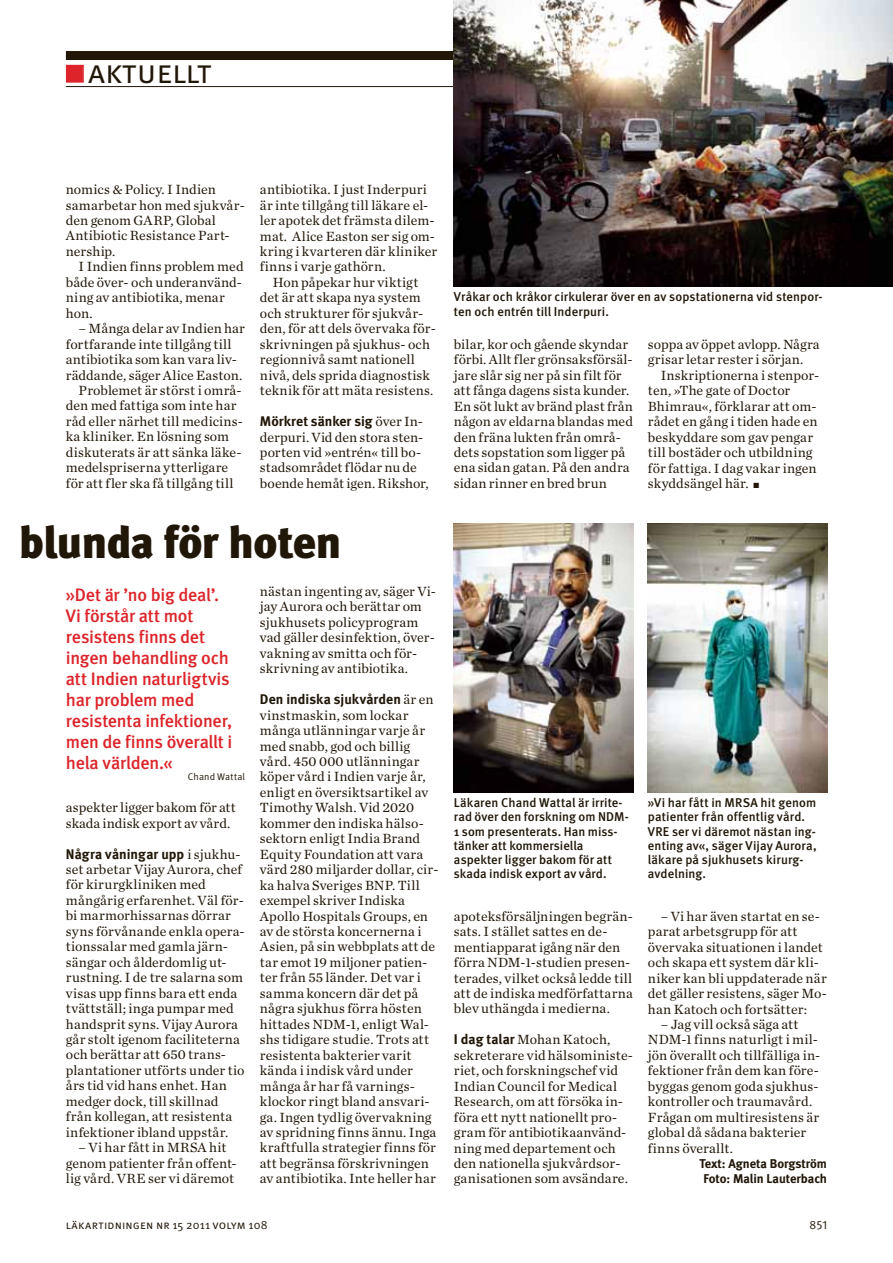
<style>
.page{position:relative;width:893px;height:1263px;background:#fff}
.page>*{position:absolute;margin:0;border:0;box-sizing:border-box;transform-origin:0 0}
.t1{font:45px "Meta LT Black";letter-spacing:-.01em;color:#211709}
.t2{font:33px "Meta LT Normal Small Caps";color:#211709}
.t3{font:18px/21px "Meta LT Medium";letter-spacing:-.015em;color:#dc242a}
.t4{font:13.95px/15.5px "Chronicle LT Text";letter-spacing:.01em;color:#211709}
.t5{font:13.95px "Meta LT Bold";letter-spacing:.005em;color:#211709}
.t6{font:12.75px/14.2px "Meta LT Medium";letter-spacing:.005em;color:#211709}
.t7{font:12.75px/15.5px "Meta LT Bold";color:#211709;text-align:center}
.t8{font:12px "Meta LT Normal Small Caps";letter-spacing:.015em;color:#211709}
.t9{font:12px "Meta LT Normal Utilities";color:#211709}
.t10{font:9.75px "Meta LT Normal";letter-spacing:.015em;color:#211709}
.s1{color:#dc242a}
.s2{font-family:"Chronicle LT Text"}
.s3{font-family:"Meta LT Bold"}
</style>
<div class="page">
<div style="left:66px;top:51px;width:388px;height:9px;background:#211709"></div>
<hr style="left:66px;top:86px;width:388px;height:1px;background:#211709">
<div style="left:66px;top:65px;width:18px;height:18px;border:2px solid #dc242a"></div>
<img style="left:648px;top:524px;width:179px;height:268px">
<img style="left:454px;top:524px;width:179px;height:268px">
<img style="left:454px;top:0;width:439px;height:287px">
<h2 class="t2" style="left:66px;top:52px;width:147px"><span class="s1">■</span> aktuellt</h2>
<p class="t4" style="left:66px;top:182px;width:180px">nomics &amp; Policy. I Indien samarbetar hon med sjukvår&shy;den genom GARP, Global<br>Antibiotic Resistance Part&shy;nership.</p>
<p class="t4" style="left:66px;top:259px;width:179px;text-indent:13px">I Indien finns problem med både över- och underanvänd&shy;ning av antibiotika, menar hon.</p>
<p class="t4" style="left:79px;top:321px;width:168px">– Många delar av Indien har</p>
<p class="t4" style="left:66px;top:336px;width:167px">fortfarande inte tillgång till</p>
<p class="t4" style="left:66px;top:352px;width:172px">antibiotika som kan vara liv-</p>
<p class="t4" style="left:66px;top:367px;width:178px">räddande, säger Alice Easton.</p>
<p class="t4" style="left:79px;top:382px;width:164px">Problemet är störst i områ-</p>
<p class="t4" style="left:66px;top:398px;width:172px">den med fattiga som inte har</p>
<p class="t4" style="left:66px;top:413px;width:177px">råd eller närhet till medicins-</p>
<p class="t4" style="left:66px;top:429px;width:165px">ka kliniker. En lösning som</p>
<p class="t4" style="left:66px;top:444px;width:177px">diskuterats är att sänka läke-</p>
<p class="t4" style="left:66px;top:460px;width:164px">medelspriserna ytterligare</p>
<p class="t4" style="left:66px;top:475px;width:169px">för att fler ska få tillgång till</p>
<p class="t4" style="left:260px;top:182px;width:179px">antibiotika. I just Inderpuri är inte tillgång till läkare el&shy;ler apotek det främsta dilem&shy;mat. Alice Easton ser sig om&shy;kring i kvarteren där kliniker finns i varje gathörn.</p>
<p class="t4" style="left:260px;top:274px;width:177px;text-indent:13px">Hon påpekar hur viktigt det är att skapa nya system och strukturer för sjukvår&shy;den, för att dels övervaka för&shy;skrivningen på sjukhus- och regionnivå samt nationell nivå, dels sprida diagnostisk teknik för att mäta resistens.</p>
<p class="t5" style="left:260px;top:413px;width:164px">Mörkret sänker sig <span class="s2">över In-</span></p>
<p class="t4" style="left:260px;top:429px;width:170px">derpuri. Vid den stora sten&shy;porten vid »entrén« till bo&shy;stadsområdet flödar nu de boende hemåt igen. Rikshor,</p>
<h1 class="t1" style="left:19px;top:515px;width:324px">blunda för hoten</h1>
<p class="t3" style="left:66px;top:584px;width:168px">»Det är ’no big deal’.<br>Vi förstår att mot resistens finns det ingen behandling och att Indien naturligtvis har problem med resistenta infektioner, men de finns överallt i hela världen.«</p>
<p class="t10" style="left:188px;top:771px;width:59px">Chand Wattal</p>
<p class="t4" style="left:66px;top:800px;width:172px">aspekter ligger bakom för att skada indisk export av vård.</p>
<p class="t5" style="left:66px;top:845px;width:176px">Några våningar upp <span class="s2">i sjukhu-</span></p>
<p class="t4" style="left:66px;top:861px;width:180px">set arbetar Vijay Aurora, chef för kirurgkliniken med mångårig erfarenhet. Väl för&shy;bi marmorhissarnas dörrar syns förvånande enkla opera&shy;tionssalar med gamla järn&shy;sängar och ålderdomlig ut&shy;rustning. I de tre salarna som visas upp finns bara ett enda tvättställ; inga pumpar med handsprit syns. Vijay Aurora går stolt igenom faciliteterna och berättar att 650 trans&shy;plantationer utförts under tio års tid vid hans enhet. Han medger dock, till skillnad från kollegan, att resistenta infektioner ibland uppstår.</p>
<p class="t4" style="left:66px;top:1140px;width:172px;text-align:center">– Vi har fått in MRSA hit genom patienter från offent&shy;lig vård. VRE ser vi däremot</p>
<p class="t4" style="left:260px;top:583px;width:178px">nästan ingenting av, säger Vi&shy;jay Aurora och berättar om sjukhusets policyprogram vad gäller desinfektion, över&shy;vakning av smitta och för&shy;skrivning av antibiotika.</p>
<p class="t5" style="left:260px;top:691px;width:175px">Den indiska sjukvården <span class="s2">är en</span></p>
<p class="t4" style="left:260px;top:707px;width:180px">vinstmaskin, som lockar många utlänningar varje år med snabb, god och billig vård. 450 000 utlänningar köper vård i Indien varje år, enligt en översiktsartikel av<br>Timothy Walsh. Vid 2020 kommer den indiska hälso&shy;sektorn enligt India Brand<br>Equity Foundation att vara värd 280 miljarder dollar, cir&shy;ka halva Sveriges BNP. Till exempel skriver Indiska<br>Apollo Hospitals Groups, en av de största koncernerna i<br>Asien, på sin webbplats att de tar emot 19 miljoner patien&shy;ter från 55 länder. Det var i samma koncern där det på några sjukhus förra hösten hittades NDM-1, enligt Wal&shy;shs tidigare studie. Trots att resistenta bakterier varit kända i indisk vård under många år har få varnings&shy;klockor ringt bland ansvari&shy;ga. Ingen tydlig övervakning av spridning finns ännu. Inga kraftfulla strategier finns för att begränsa förskrivningen av antibiotika. Inte heller har</p>
<p class="t6" style="left:454px;top:290px;width:370px">Vråkar och kråkor cirkulerar över en av sopstationerna vid stenpor&shy;ten och entrén till Inderpuri.</p>
<p class="t4" style="left:454px;top:336px;width:181px">bilar, kor och gående skyndar förbi. Allt fler grönsaksförsäl&shy;jare slår sig ner på sin filt för att fånga dagens sista kunder.<br>En söt lukt av bränd plast från någon av eldarna blandas med den fräna lukten från områ&shy;dets sopstation som ligger på ena sidan gatan. På den andra sidan rinner en bred brun</p>
<p class="t4" style="left:648px;top:336px;width:173px">soppa av öppet avlopp. Några grisar letar rester i sörjan.</p>
<p class="t4" style="left:648px;top:367px;width:173px;text-indent:13px">Inskriptionerna i stenpor&shy;ten, »The gate of Doctor<br>Bhimrau«, förklarar att om&shy;rådet en gång i tiden hade en beskyddare som gav pengar till bostäder och utbildning för fattiga. I dag vakar ingen skyddsängel här. ■</p>
<p class="t6" style="left:454px;top:795px;width:176px">Läkaren Chand Wattal är irrite&shy;rad över den forskning om NDM-<br>1 som presenterats. Han miss&shy;tänker att kommersiella aspekter ligger bakom för att skada indisk export av vård.</p>
<p class="t6" style="left:648px;top:795px;width:170px">»Vi har fått in MRSA hit genom patienter från offentlig vård.<br>VRE ser vi däremot nästan ing&shy;enting av«, säger Vijay Aurora, läkare på sjukhusets kirurg&shy;avdelning.</p>
<p class="t4" style="left:454px;top:908px;width:180px">apoteksförsäljningen begrän&shy;sats. I stället sattes en de&shy;mentiapparat igång när den förra NDM-1-studien presen&shy;terades, vilket också ledde till att de indiska medförfattarna blev uthängda i medierna.</p>
<p class="t4" style="left:454px;top:1032px;width:181px"><span class="s3">I dag talar</span> Mohan Katoch, sekreterare vid hälsoministe&shy;riet, och forskningschef vid<br>Indian Council for Medical<br>Research, om att försöka in&shy;föra ett nytt nationellt pro&shy;gram för antibiotikaanvänd&shy;ning med departement och den nationella sjukvårdsor&shy;ganisationen som avsändare.</p>
<p class="t4" style="left:648px;top:908px;width:180px;text-indent:13px">– Vi har även startat en se&shy;parat arbetsgrupp för att övervaka situationen i landet och skapa ett system där kli&shy;niker kan bli uppdaterade när det gäller resistens, säger Mo&shy;han Katoch och fortsätter:</p>
<p class="t4" style="left:648px;top:1016px;width:174px;text-indent:13px">– Jag vill också säga att<br>NDM-1 finns naturligt i mil&shy;jön överallt och tillfälliga in&shy;fektioner från dem kan före&shy;byggas genom goda sjukhus&shy;kontroller och traumavård.<br>Frågan om multiresistens är global då sådana bakterier finns överallt.</p>
<p class="t7" style="left:699px;top:1155px;width:129px">Text: Agneta Borgström<br>Foto: Malin Lauterbach</p>
<p class="t8" style="left:66px;top:1218px;width:203px">läkartidningen nr 15 2011 volym 108</p>
<p class="t9" style="left:809px;top:1218px;width:19px">851</p>
</div>
